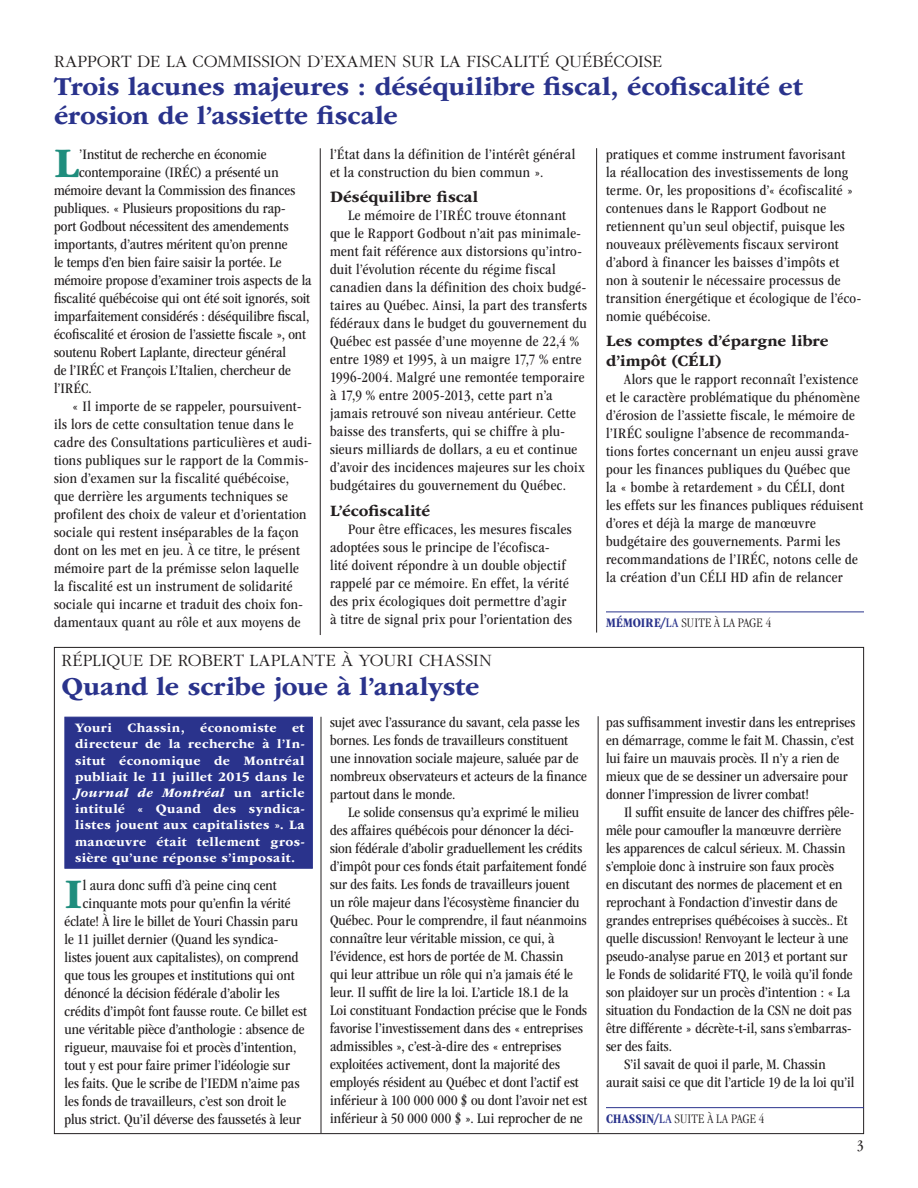
<style>
.page{position:relative;width:918px;height:1188px;background:#fff}
.page>*{position:absolute;margin:0;border:0;box-sizing:border-box;transform-origin:0 0}
.Lettrine{font:700 43.95px "ITC Garamond Std";color:#1f8d7d}
.Titre_Ultra{font:700 27px/28.5px "ITC Garamond Std";color:#2a338c}
.Surtitre{font:300 18px "ITC Garamond Std";letter-spacing:.005em;color:#231f20}
.Sous-titre{font:700 16.5px/19.5px "ITC Garamond Std";letter-spacing:.005em;color:#231f20}
.Lettrine-2{font:condensed 15px/18px "ITC Garamond Std";letter-spacing:.01em;color:#231f20}
.t1{font:700 13.5px/16.2px "ITC Garamond Std";letter-spacing:.03em;color:#fff;text-align:justify}
.Suite_de_la_page{font:300 condensed 13.5px "ITC Garamond Std";letter-spacing:.005em;color:#231f20}
.s1{font-weight:700;color:#2a338c}
.s2{font-weight:400;color:#2a338c}
.s3{font-style:italic}
</style>
<div class="page">
<div style="left:64px;top:717px;width:249px;height:152px;background:#2a338c;border:1px solid #2a338c"></div>
<hr style="left:606px;top:612px;width:258px;height:1px;background:#2a338c">
<hr style="left:606px;top:1107px;width:258px;height:1px;background:#2a338c">
<hr style="left:321px;top:717px;width:1px;height:416px;background:#231f20">
<hr style="left:598px;top:716px;width:1px;height:416px;background:#231f20">
<hr style="left:320px;top:148px;width:1px;height:487px;background:#231f20">
<hr style="left:596px;top:148px;width:1px;height:485px;background:#231f20">
<p class="Surtitre" style="left:54px;top:51px;width:610px">RAPPORT DE LA COMMISSION D’EXAMEN SUR LA FISCALITÉ QUÉBÉCOISE</p>
<p class="Titre_Ultra" style="left:54px;top:72px;width:750px">Trois lacunes majeures : déséquilibre fiscal, écofiscalité et érosion de l’assiette fiscale</p>
<p class="Lettrine-2" style="left:330px;top:145px;width:247px">l’État dans la définition de l’intérêt général et la construction du bien commun ».</p>
<p class="Sous-titre" style="left:330px;top:187px;width:150px">Déséquilibre fiscal</p>
<p class="Lettrine-2" style="left:330px;top:207px;width:259px;text-indent:18px">Le mémoire de l’IRÉC trouve étonnant que le Rapport Godbout n’ait pas minimale&shy;ment fait référence aux distorsions qu’intro&shy;duit l’évolution récente du régime fiscal canadien dans la définition des choix budgé&shy;taires au Québec. Ainsi, la part des transferts fédéraux dans le budget du gouvernement du Québec est passée d’une moyenne de 22,4 % entre 1989 et 1995, à un maigre 17,7 % entre 1996-2004. Malgré une remontée temporaire à 17,9 % entre 2005-2013, cette part n’a jamais retrouvé son niveau antérieur. Cette baisse des transferts, qui se chiffre à plu&shy;sieurs milliards de dollars, a eu et continue d’avoir des incidences majeures sur les choix budgétaires du gouvernement du Québec.</p>
<p class="Sous-titre" style="left:330px;top:501px;width:102px">L’écofiscalité</p>
<p class="Lettrine-2" style="left:330px;top:520px;width:243px;text-indent:18px">Pour être efficaces, les mesures fiscales adoptées sous le principe de l’écofisca-<br>lité doivent répondre à un double objectif rappelé par ce mémoire. En effet, la vérité des prix écologiques doit permettre d’agir à titre de signal prix pour l’orientation des</p>
<p class="Lettrine-2" style="left:606px;top:145px;width:257px">pratiques et comme instrument favorisant<br>la réallocation des investissements de long terme. Or, les propositions d’« écofiscalité » contenues dans le Rapport Godbout ne retiennent qu’un seul objectif, puisque les nouveaux prélèvements fiscaux serviront d’abord à financer les baisses d’impôts et non à soutenir le nécessaire processus de transition énergétique et écologique de l’éco&shy;nomie québécoise.</p>
<p class="Sous-titre" style="left:606px;top:331px;width:224px">Les comptes d’épargne libre d’impôt (CÉLI)</p>
<p class="Lettrine-2" style="left:606px;top:370px;width:259px;text-indent:18px">Alors que le rapport reconnaît l’existence et le caractère problématique du phénomène d’érosion de l’assiette fiscale, le mémoire de l’IRÉC souligne l’absence de recommanda&shy;tions fortes concernant un enjeu aussi grave pour les finances publiques du Québec que la « bombe à retardement » du CÉLI, dont les effets sur les finances publiques réduisent d’ores et déjà la marge de manœuvre budgétaire des gouvernements. Parmi les recommandations de l’IRÉC, notons celle de la création d’un CÉLI HD afin de relancer</p>
<p class="Lettrine" style="left:54px;top:138px;width:27px">L</p>
<p class="Lettrine-2" style="left:79px;top:145px;width:189px">’Institut de recherche en économie</p>
<p class="Lettrine-2" style="left:79px;top:163px;width:201px">contemporaine (IRÉC) a présenté un</p>
<p class="Lettrine-2" style="left:54px;top:181px;width:243px">mémoire devant la Commission des finances</p>
<p class="Lettrine-2" style="left:54px;top:199px;width:233px">publiques. « Plusieurs propositions du rap-</p>
<p class="Lettrine-2" style="left:54px;top:217px;width:236px">port Godbout nécessitent des amendements</p>
<p class="Lettrine-2" style="left:54px;top:235px;width:235px">importants, d’autres méritent qu’on prenne</p>
<p class="Lettrine-2" style="left:54px;top:253px;width:229px">le temps d’en bien faire saisir la portée. Le</p>
<p class="Lettrine-2" style="left:54px;top:271px;width:259px">mémoire propose d’examiner trois aspects de la</p>
<p class="Lettrine-2" style="left:54px;top:289px;width:258px">fiscalité québécoise qui ont été soit ignorés, soit</p>
<p class="Lettrine-2" style="left:54px;top:307px;width:257px">imparfaitement considérés : déséquilibre fiscal,</p>
<p class="Lettrine-2" style="left:54px;top:325px;width:254px">écofiscalité et érosion de l’assiette fiscale », ont</p>
<p class="Lettrine-2" style="left:54px;top:343px;width:234px">soutenu Robert Laplante, directeur général</p>
<p class="Lettrine-2" style="left:54px;top:361px;width:238px">de l’IRÉC et François L’Italien, chercheur de</p>
<p class="Lettrine-2" style="left:54px;top:379px;width:39px">l’IRÉC.</p>
<p class="Lettrine-2" style="left:54px;top:397px;width:259px;text-indent:18px">« Il importe de se rappeler, poursuivent&shy;ils lors de cette consultation tenue dans le cadre des Consultations particulières et audi&shy;tions publiques sur le rapport de la Commis&shy;sion d’examen sur la fiscalité québécoise, que derrière les arguments techniques se profilent des choix de valeur et d’orientation sociale qui restent inséparables de la façon dont on les met en jeu. À ce titre, le présent mémoire part de la prémisse selon laquelle la fiscalité est un instrument de solidarité sociale qui incarne et traduit des choix fon&shy;damentaux quant au rôle et aux moyens de</p>
<p class="Suite_de_la_page" style="left:606px;top:616px;width:167px"><span class="s1">MÉMOIRE/</span><span class="s2">LA</span> SUITE À LA PAGE 4</p>
<p class="Surtitre" style="left:62px;top:651px;width:432px">RÉPLIQUE DE ROBERT LAPLANTE À YOURI CHASSIN</p>
<p class="Titre_Ultra" style="left:62px;top:672px;width:419px">Quand le scribe joue à l’analyste</p>
<p class="t1" style="left:75px;top:720px;width:231px">Youri Chassin, économiste et directeur de la recherche à l’In&shy;situt économique de Montréal publiait le 11 juillet 2015 dans le <span class="s3">Journal de Montréal</span> un article intitulé « Quand des syndica&shy;listes jouent aux capitalistes ». La manœuvre était tellement gros&shy;sière qu’une réponse s’imposait.</p>
<p class="Lettrine" style="left:64px;top:870px;width:20px">I</p>
<p class="Lettrine-2" style="left:83px;top:877px;width:195px">l aura donc suffi d’à peine cinq cent</p>
<p class="Lettrine-2" style="left:83px;top:895px;width:209px">cinquante mots pour qu’enfin la vérité</p>
<p class="Lettrine-2" style="left:64px;top:913px;width:235px">éclate! À lire le billet de Youri Chassin paru</p>
<p class="Lettrine-2" style="left:64px;top:931px;width:215px">le 11 juillet dernier (Quand les syndica-</p>
<p class="Lettrine-2" style="left:64px;top:949px;width:236px">listes jouent aux capitalistes), on comprend</p>
<p class="Lettrine-2" style="left:64px;top:967px;width:232px">que tous les groupes et institutions qui ont</p>
<p class="Lettrine-2" style="left:64px;top:985px;width:217px">dénoncé la décision fédérale d’abolir les</p>
<p class="Lettrine-2" style="left:64px;top:1003px;width:244px">crédits d’impôt font fausse route. Ce billet est</p>
<p class="Lettrine-2" style="left:64px;top:1021px;width:242px">une véritable pièce d’anthologie : absence de</p>
<p class="Lettrine-2" style="left:64px;top:1039px;width:233px">rigueur, mauvaise foi et procès d’intention,</p>
<p class="Lettrine-2" style="left:64px;top:1057px;width:227px">tout y est pour faire primer l’idéologie sur</p>
<p class="Lettrine-2" style="left:64px;top:1075px;width:237px">les faits. Que le scribe de l’IEDM n’aime pas</p>
<p class="Lettrine-2" style="left:64px;top:1093px;width:223px">les fonds de travailleurs, c’est son droit le</p>
<p class="Lettrine-2" style="left:64px;top:1111px;width:238px">plus strict. Qu’il déverse des faussetés à leur</p>
<p class="Lettrine-2" style="left:330px;top:714px;width:258px">sujet avec l’assurance du savant, cela passe les bornes. Les fonds de travailleurs constituent une innovation sociale majeure, saluée par de nombreux observateurs et acteurs de la finance partout dans le monde.</p>
<p class="Lettrine-2" style="left:330px;top:804px;width:259px;text-indent:18px">Le solide consensus qu’a exprimé le milieu des affaires québécois pour dénoncer la déci&shy;sion fédérale d’abolir graduellement les crédits d’impôt pour ces fonds était parfaitement fondé sur des faits. Les fonds de travailleurs jouent un rôle majeur dans l’écosystème financier du Québec. Pour le comprendre, il faut néanmoins connaître leur véritable mission, ce qui, à l’évidence, est hors de portée de M. Chassin<br>qui leur attribue un rôle qui n’a jamais été le leur. Il suffit de lire la loi. L’article 18.1 de la Loi constituant Fondaction précise que le Fonds favorise l’investissement dans des « entreprises admissibles », c’est-à-dire des « entreprises exploitées activement, dont la majorité des employés résident au Québec et dont l’actif est inférieur à 100 000 000 $ ou dont l’avoir net est inférieur à 50 000 000 $ ». Lui reprocher de ne</p>
<p class="Lettrine-2" style="left:606px;top:713px;width:251px">pas suffisamment investir dans les entreprises en démarrage, comme le fait M. Chassin, c’est lui faire un mauvais procès. Il n’y a rien de mieux que de se dessiner un adversaire pour donner l’impression de livrer combat!</p>
<p class="Lettrine-2" style="left:606px;top:803px;width:250px;text-indent:18px">Il suffit ensuite de lancer des chiffres pêle&shy;mêle pour camoufler la manœuvre derrière les apparences de calcul sérieux. M. Chassin s’emploie donc à instruire son faux procès<br>en discutant des normes de placement et en reprochant à Fondaction d’investir dans de grandes entreprises québécoises à succès.. Et quelle discussion! Renvoyant le lecteur à une pseudo-analyse parue en 2013 et portant sur le Fonds de solidarité FTQ, le voilà qu’il fonde son plaidoyer sur un procès d’intention : « La situation du Fondaction de la CSN ne doit pas être différente » décrète-t-il, sans s’embarras&shy;ser des faits.</p>
<p class="Lettrine-2" style="left:606px;top:1055px;width:250px;text-indent:18px">S’il savait de quoi il parle, M. Chassin aurait saisi ce que dit l’article 19 de la loi qu’il</p>
<p class="Suite_de_la_page" style="left:606px;top:1111px;width:160px"><span class="s1">CHASSIN/</span><span class="s2">LA</span> SUITE À LA PAGE 4</p>
<p class="Lettrine-2" style="left:857px;top:1136px;width:8px">3</p>
</div>
